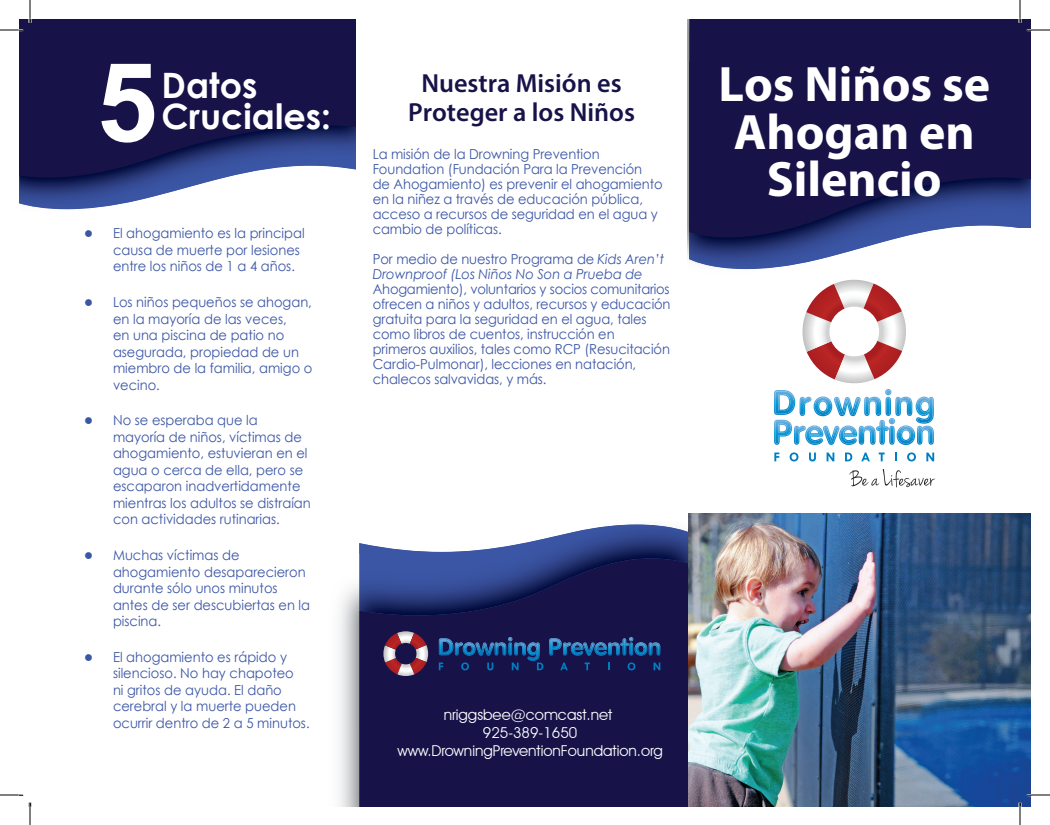
<style>
.page{position:relative;width:1050px;height:825px;background:#fff}
.page>*{position:absolute;margin:0;border:0;box-sizing:border-box;transform-origin:0 0}
.t1{font:700 109.62px "Arial";color:#fff}
.t2{font:700 50px/47.5px "Myriad Pro";color:#fff;text-align:center}
.t3{font:700 35px/31.5px "Century Gothic";color:#fff}
.t4{font:600 26.25px/28.8px "Myriad Pro";color:#171349;text-align:center}
.t5{font:15px/18px "Avant Garde IT Cby BT";color:#fff;text-align:center}
.t6{font:13.75px/16.5px "Century Gothic";color:#3b56a5;scale:.95 1}
.t7{font:italic 13.75px/15px "Century Gothic";letter-spacing:-.005em;color:#3b56a5;scale:.95 1}
.s1{font-style:normal}
.s2{font-size:23px}
</style>
<div class="page">
<svg style="left:774px;top:281px;width:160px;height:164px"></svg>
<img style="left:890px;top:427px;width:3px;height:17px">
<img style="left:898px;top:427px;width:16px;height:17px">
<img style="left:918px;top:427px;width:15px;height:17px">
<svg style="left:774px;top:453px;width:5px;height:8px"></svg>
<svg style="left:790px;top:452px;width:8px;height:9px"></svg>
<svg style="left:809px;top:453px;width:7px;height:8px"></svg>
<svg style="left:827px;top:453px;width:7px;height:8px"></svg>
<svg style="left:845px;top:453px;width:7px;height:8px"></svg>
<svg style="left:861px;top:453px;width:9px;height:8px"></svg>
<svg style="left:879px;top:453px;width:6px;height:8px"></svg>
<svg style="left:895px;top:453px;width:2px;height:8px"></svg>
<svg style="left:907px;top:452px;width:9px;height:9px"></svg>
<svg style="left:926px;top:453px;width:8px;height:8px"></svg>
<svg style="left:849px;top:469px;width:86px;height:18px"></svg>
<img style="left:19px;top:191px;width:155px;height:18px">
<svg style="left:19px;top:19px;width:337px;height:172px;background:#27275c"></svg>
<img style="left:359px;top:525px;width:330px;height:30px">
<svg style="left:359px;top:555px;width:330px;height:252px;background:#1a1a52"></svg>
<img style="left:689px;top:253px;width:154px;height:16px">
<svg style="left:689px;top:19px;width:342px;height:234px;background:#232358"></svg>
<hr style="left:689px;top:19px;width:1px;height:42px;background:#2f3576">
<svg style="left:383px;top:631px;width:46px;height:46px;background:#7b5169"></svg>
<svg style="left:549px;top:637px;width:111px;height:19px;background:#1e4a83"></svg>
<svg style="left:439px;top:637px;width:104px;height:33px;background:#19376f"></svg>
<svg style="left:560px;top:663px;width:8px;height:7px"></svg>
<svg style="left:585px;top:663px;width:5px;height:7px"></svg>
<svg style="left:628px;top:662px;width:7px;height:8px"></svg>
<svg style="left:654px;top:663px;width:6px;height:7px"></svg>
<img style="left:689px;top:513px;width:342px;height:294px">
<div style="left:1021px;top:229px;width:11px;height:284px;background:#fff"></div>
<div style="left:454px;top:395px;width:115px;height:133px;background:#fff"></div>
<svg style="left:0;top:29px;width:23px;height:2px"></svg>
<svg style="left:1027px;top:29px;width:23px;height:2px"></svg>
<svg style="left:0;top:794px;width:23px;height:2px"></svg>
<svg style="left:1027px;top:794px;width:23px;height:2px"></svg>
<svg style="left:29px;top:0;width:2px;height:23px"></svg>
<svg style="left:29px;top:803px;width:2px;height:22px"></svg>
<svg style="left:1019px;top:0;width:2px;height:23px"></svg>
<svg style="left:1019px;top:803px;width:2px;height:22px"></svg>
<h1 class="t1" style="left:97px;top:42px;width:62px">5</h1>
<h3 class="t3" style="left:162px;top:68px;width:171px">Datos<br>Cruciales:</h3>
<h2 class="t2" style="left:719px;top:59px;width:273px">Los Niños se<br>Ahogan en<br>Silencio</h2>
<h3 class="t4" style="left:408px;top:69px;width:228px">Nuestra Misión es<br>Proteger a los Niños</h3>
<p class="t6" style="left:373px;top:146px;width:307px;line-height:15px">La misión de la Drowning Prevention Foundation (Fundación Para la Prevención de Ahogamiento) es prevenir el ahogamiento en la niñez a través de educación pública, acceso a recursos de seguridad en el agua y cambio de políticas.</p>
<p class="t7" style="left:373px;top:251px;width:308px"><span class="s1">Por medio de nuestro Programa de</span> Kids Aren’t<br>Drownproof (Los Niños No Son a Prueba de</p>
<p class="t6" style="left:373px;top:281px;width:315px;line-height:15px">Ahogamiento), voluntarios y socios comunitarios ofrecen a niños y adultos, recursos y educación gratuita para la seguridad en el agua, tales como libros de cuentos, instrucción en primeros auxilios, tales como RCP (Resucitación Cardio-Pulmonar), lecciones en natación, chalecos salvavidas, y más.</p>
<p class="t6" style="left:113px;top:225px;width:203px;text-indent:-31px"><span class="s2">•</span> El ahogamiento es la principal causa de muerte por lesiones entre los niños de 1 a 4 años.</p>
<p class="t6" style="left:113px;top:293px;width:211px;text-indent:-31px"><span class="s2">•</span> Los niños pequeños se ahogan, en la mayoría de las veces,<br>en una piscina de patio no asegurada, propiedad de un miembro de la familia, amigo o vecino.</p>
<p class="t6" style="left:113px;top:412px;width:210px;text-indent:-31px"><span class="s2">•</span> No se esperaba que la mayoría de niños, víctimas de ahogamiento, estuvieran en el agua o cerca de ella, pero se escaparon inadvertidamente mientras los adultos se distraían con actividades rutinarias.</p>
<p class="t6" style="left:113px;top:546px;width:209px;text-indent:-31px"><span class="s2">•</span> Muchas víctimas de ahogamiento desaparecieron durante sólo unos minutos antes de ser descubiertas en la piscina.</p>
<p class="t6" style="left:113px;top:648px;width:209px;text-indent:-31px"><span class="s2">•</span> El ahogamiento es rápido y silencioso. No hay chapoteo<br>ni gritos de ayuda. El daño cerebral y la muerte pueden ocurrir dentro de 2 a 5 minutos.</p>
<p class="t5" style="left:397px;top:706px;width:267px">nriggsbee@comcast.net<br>925-389-1650 www.DrowningPreventionFoundation.org</p>
</div>
